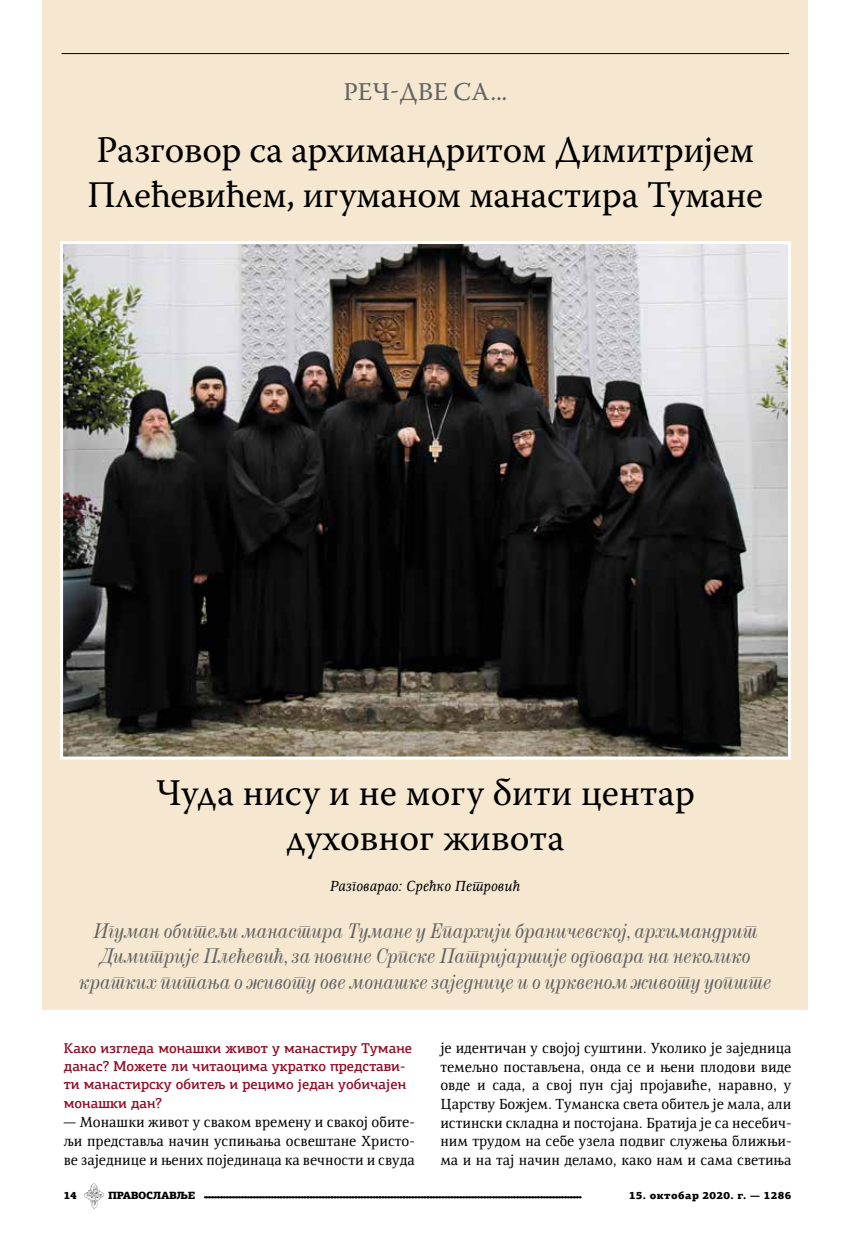
<style>
.page{position:relative;width:851px;height:1234px;background:#fff}
.page>*{position:absolute;margin:0;border:0;box-sizing:border-box;transform-origin:0 0}
.t1{font:37.5px/45px "Warnock Pro";letter-spacing:-.01em;color:#000}
.t2{font:25.5px "Warnock Pro";letter-spacing:.005em;color:#626261}
.t3{font:italic 19.5px/25.5px "Neoplanta BG";color:#626261;text-align:center}
.t4{font:15px/18.6px "Resavska BG";color:#000;text-align:justify}
.t5{font:italic 15px "Resavska BG";letter-spacing:-.01em;color:#000}
.t6{font:500 14.25px/18.1px "PF Agora Slab Pro";color:#900b23}
.t7{font:900 10.5px "PF Agora Slab Pro";letter-spacing:.025em;color:#000}
.t8{font:900 10.5px "PF Agora Slab Pro";letter-spacing:-.035em;color:#000}
</style>
<div class="page">
<svg style="left:204px;top:1196px;width:377px;height:1px"></svg>
<svg style="left:84px;top:1183px;width:20px;height:25px"></svg>
<div style="left:43px;top:0;width:765px;height:1008px;background:#f6e7d1"></div>
<hr style="left:62px;top:53px;width:727px;height:1px;background:#000">
<img style="left:64px;top:245px;width:722px;height:510px">
<div style="left:60px;top:241px;width:730px;height:518px;border:3px solid #fff"></div>
<h2 class="t2" style="left:343px;top:76px;width:165px">РЕЧ-ДВЕ СА...</h2>
<h1 class="t1" style="left:88px;top:127px;width:677px">Разговор са архимандритом Димитријем<br>Плећевићем, игуманом манастира Тумане</h1>
<h1 class="t1" style="left:156px;top:769px;width:540px;text-align:center">Чуда нису и не могу бити центар духовног живота</h1>
<p class="t5" style="left:330px;top:877px;width:191px">Разговарао: Срећко Петровић</p>
<h3 class="t3" style="left:79px;top:917px;width:693px">Игуман обитељи манастира Тумане у Епархији браничевској, архимандрит<br>Димитрије Плећевић, за новине Српске Патријаршије одговара на неколико кратких питања о животу ове монашке заједнице и о црквеном животу уопште</h3>
<p class="t6" style="left:64px;top:1038px;width:349px">Како изгледа монашки живот у манастиру Тумане данас? Можете ли читаоцима укратко представи&shy;ти манастирску обитељ и рецимо један уобичајен монашки дан?</p>
<p class="t4" style="left:64px;top:1111px;width:352px;line-height:19px">— Монашки живот у сваком времену и свакој обите&shy;љи представља начин успињања освештане Христо&shy;ве заједнице и њених појединаца ка вечности и свуда</p>
<p class="t4" style="left:440px;top:1038px;width:352px">је идентичан у својој суштини. Уколико је заједница темељно постављена, онда се и њени плодови виде овде и сада, а свој пун сјај пројавиће, наравно, у Царству Божјем. Туманска света обитељ је мала, али истински складна и постојана. Братија је са несебич&shy;ним трудом на себе узела подвиг служења ближњи&shy;ма и на тај начин деламо, како нам и сама светиња</p>
<p class="t7" style="left:64px;top:1188px;width:14px">14</p>
<p class="t8" style="left:108px;top:1188px;width:89px">ПРАВОСЛАВЉЕ</p>
<p class="t7" style="left:629px;top:1188px;width:164px">15. октобар 2020. г. — 1286</p>
</div>
